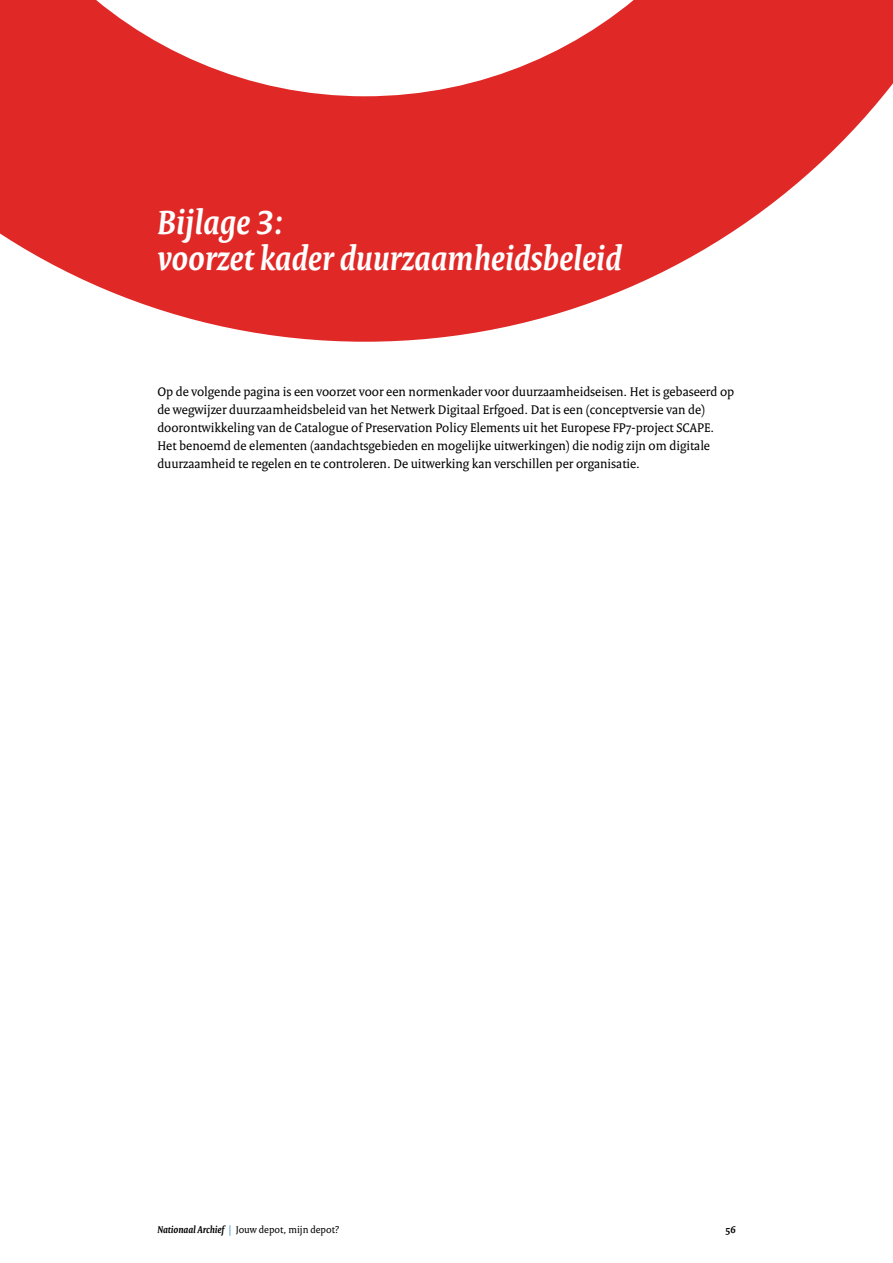
<style>
.page{position:relative;width:893px;height:1263px;background:#fff}
.page>*{position:absolute;margin:0;border:0;box-sizing:border-box;transform-origin:0 0}
._01_RO_Titel_H1{font:italic 700 36px "Rijksoverheid Serif";color:#fff}
.t1{font:13.5px/18px "Rijksoverheid Serif";color:#000}
.t2{font:10.5px "Rijksoverheid Serif";color:#000}
.t3{font:700 10.5px "Rijksoverheid Serif";color:#000}
.s1{font-weight:700;font-style:italic}
.s2{color:#0069b0}
</style>
<div class="page">
<svg style="left:0;top:0;width:893px;height:342px;fill:#e02926"></svg>
<h1 class="_01_RO_Titel_H1" style="left:157px;top:201px;width:127px">Bijlage 3:</h1>
<h1 class="_01_RO_Titel_H1" style="left:157px;top:237px;width:466px">voorzet kader duurzaamheidsbeleid</h1>
<p class="t1" style="left:157px;top:383px;width:578px">Op de volgende pagina is een voorzet voor een normenkader voor duurzaamheidseisen. Het is gebaseerd op de wegwijzer duurzaamheidsbeleid van het Netwerk Digitaal Erfgoed. Dat is een (conceptversie van de) doorontwikkeling van de Catalogue of Preservation Policy Elements uit het Europese FP7-project SCAPE.<br>Het benoemd de elementen (aandachtsgebieden en mogelijke uitwerkingen) die nodig zijn om digitale duurzaamheid te regelen en te controleren. De uitwerking kan verschillen per organisatie.</p>
<p class="t2" style="left:157px;top:1223px;width:184px"><span class="s1">Nationaal Archief</span> <span class="s2">|</span> Jouw depot, mijn depot?</p>
<p class="t3" style="left:726px;top:1223px;width:12px">56</p>
</div>
